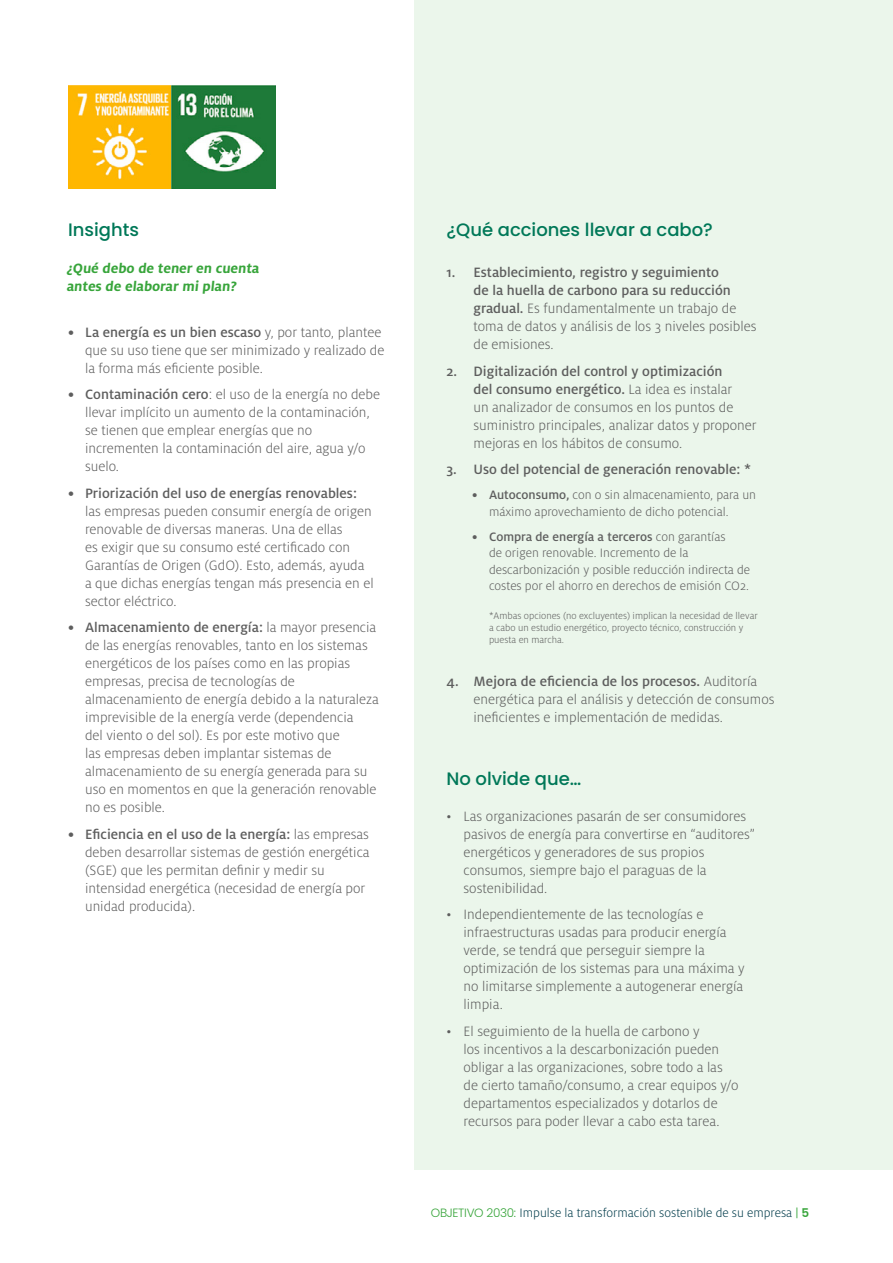
<style>
.page{position:relative;width:893px;height:1263px;background:#fff}
.page>*{position:absolute;margin:0;border:0;box-sizing:border-box;transform-origin:0 0}
.t1{font:500 18px "Poppins";color:#007858}
.t2{font:300 15px/18px "Milo OT";color:#5e5e5e}
.t3{font:500 15px "Milo OT";color:#5e5e5e}
.t4{font:700 15px/18px "Milo Pro";color:#38a53b}
.t5{font:300 13.5px/16.5px "Milo OT";color:#5e5e5e}
.t6{font:300 13.5px "Milo OT";color:#023c4b}
.t7{font:300 10.5px/12px "Milo OT";color:#5e5e5e}
.s1{font-weight:500}
.s2{font-family:"Poppins";font-size:12px;color:#38a53b}
.s3{font-family:"Poppins";font-weight:600;font-size:12px;color:#38a53b}
</style>
<div class="page">
<div style="left:415px;top:0;width:478px;height:1169px;background:#ebf6eb"></div>
<img style="left:68px;top:85px;width:208px;height:104px">
<p class="t1" style="left:68px;top:219px;width:72px">Insights</p>
<p class="t1" style="left:446px;top:219px;width:268px">¿Qué acciones llevar a cabo?</p>
<p class="t4" style="left:66px;top:259px;width:196px">¿Qué debo de tener en cuenta antes de elaborar mi plan?</p>
<p class="t2" style="left:85px;top:323px;width:301px;text-indent:-17px"><span class="s1">• La energía es un bien escaso</span> y, por tanto, plantee que su uso tiene que ser minimizado y realizado de la forma más eficiente posible.</p>
<p class="t2" style="left:85px;top:386px;width:296px;text-indent:-17px"><span class="s1">• Contaminación cero</span>: el uso de la energía no debe llevar implícito un aumento de la contaminación, se tienen que emplear energías que no incrementen la contaminación del aire, agua y/o suelo.</p>
<p class="t3" style="left:68px;top:485px;width:290px">• Priorización del uso de energías renovables:</p>
<p class="t2" style="left:85px;top:502px;width:290px">las empresas pueden consumir energía de origen renovable de diversas maneras. Una de ellas<br>es exigir que su consumo esté certificado con Garantías de Origen (GdO). Esto, además, ayuda a que dichas energías tengan más presencia en el sector eléctrico.</p>
<p class="t2" style="left:85px;top:619px;width:295px;text-indent:-17px"><span class="s1">• Almacenamiento de energía:</span> la mayor presencia de las energías renovables, tanto en los sistemas energéticos de los países como en las propias empresas, precisa de tecnologías de almacenamiento de energía debido a la naturaleza imprevisible de la energía verde (dependencia<br>del viento o del sol). Es por este motivo que<br>las empresas deben implantar sistemas de almacenamiento de su energía generada para su uso en momentos en que la generación renovable no es posible.</p>
<p class="t2" style="left:85px;top:825px;width:286px;text-indent:-17px"><span class="s1">• Eficiencia en el uso de la energía:</span> las empresas deben desarrollar sistemas de gestión energética (SGE) que les permitan definir y medir su intensidad energética (necesidad de energía por unidad producida).</p>
<p class="t2" style="left:473px;top:264px;width:284px;text-indent:-27px"><span class="s1">1. Establecimiento, registro y seguimiento<br>de la huella de carbono para su reducción gradual.</span> Es fundamentalmente un trabajo de toma de datos y análisis de los 3 niveles posibles de emisiones.</p>
<p class="t2" style="left:473px;top:362px;width:285px;text-indent:-27px"><span class="s1">2. Digitalización del control y optimización<br>del consumo energético.</span> La idea es instalar<br>un analizador de consumos en los puntos de suministro principales, analizar datos y proponer mejoras en los hábitos de consumo.</p>
<p class="t3" style="left:446px;top:461px;width:306px">3. Uso del potencial de generación renovable: *</p>
<p class="t5" style="left:489px;top:487px;width:269px;text-indent:-17px"><span class="s1">• Autoconsumo,</span> con o sin almacenamiento, para un máximo aprovechamiento de dicho potencial.</p>
<p class="t5" style="left:489px;top:528px;width:263px;text-indent:-17px"><span class="s1">• Compra de energía a terceros</span> con garantías<br>de origen renovable. Incremento de la descarbonización y posible reducción indirecta de costes por el ahorro en derechos de emisión CO2.</p>
<p class="t7" style="left:489px;top:610px;width:270px">*Ambas opciones (no excluyentes) implican la necesidad de llevar a cabo un estudio energético, proyecto técnico, construcción y puesta en marcha.</p>
<p class="t2" style="left:473px;top:672px;width:302px;text-indent:-27px"><span class="s1">4. Mejora de eficiencia de los procesos.</span> Auditoría energética para el análisis y detección de consumos ineficientes e implementación de medidas.</p>
<p class="t1" style="left:446px;top:768px;width:136px">No olvide que…</p>
<p class="t2" style="left:463px;top:807px;width:293px;text-indent:-17px">• Las organizaciones pasarán de ser consumidores pasivos de energía para convertirse en “auditores” energéticos y generadores de sus propios consumos, siempre bajo el paraguas de la sostenibilidad.</p>
<p class="t2" style="left:463px;top:905px;width:283px;text-indent:-17px">• Independientemente de las tecnologías e infraestructuras usadas para producir energía verde, se tendrá que perseguir siempre la optimización de los sistemas para una máxima y no limitarse simplemente a autogenerar energía limpia.</p>
<p class="t2" style="left:463px;top:1022px;width:277px;text-indent:-17px">• El seguimiento de la huella de carbono y<br>los incentivos a la descarbonización pueden obligar a las organizaciones, sobre todo a las de cierto tamaño/consumo, a crear equipos y/o departamentos especializados y dotarlos de recursos para poder llevar a cabo esta tarea.</p>
<p class="t6" style="left:431px;top:1206px;width:380px"><span class="s2">OBJETIVO 2030:</span> Impulse la transformación sostenible de su empresa <span class="s2">|</span> <span class="s3">5</span></p>
</div>
